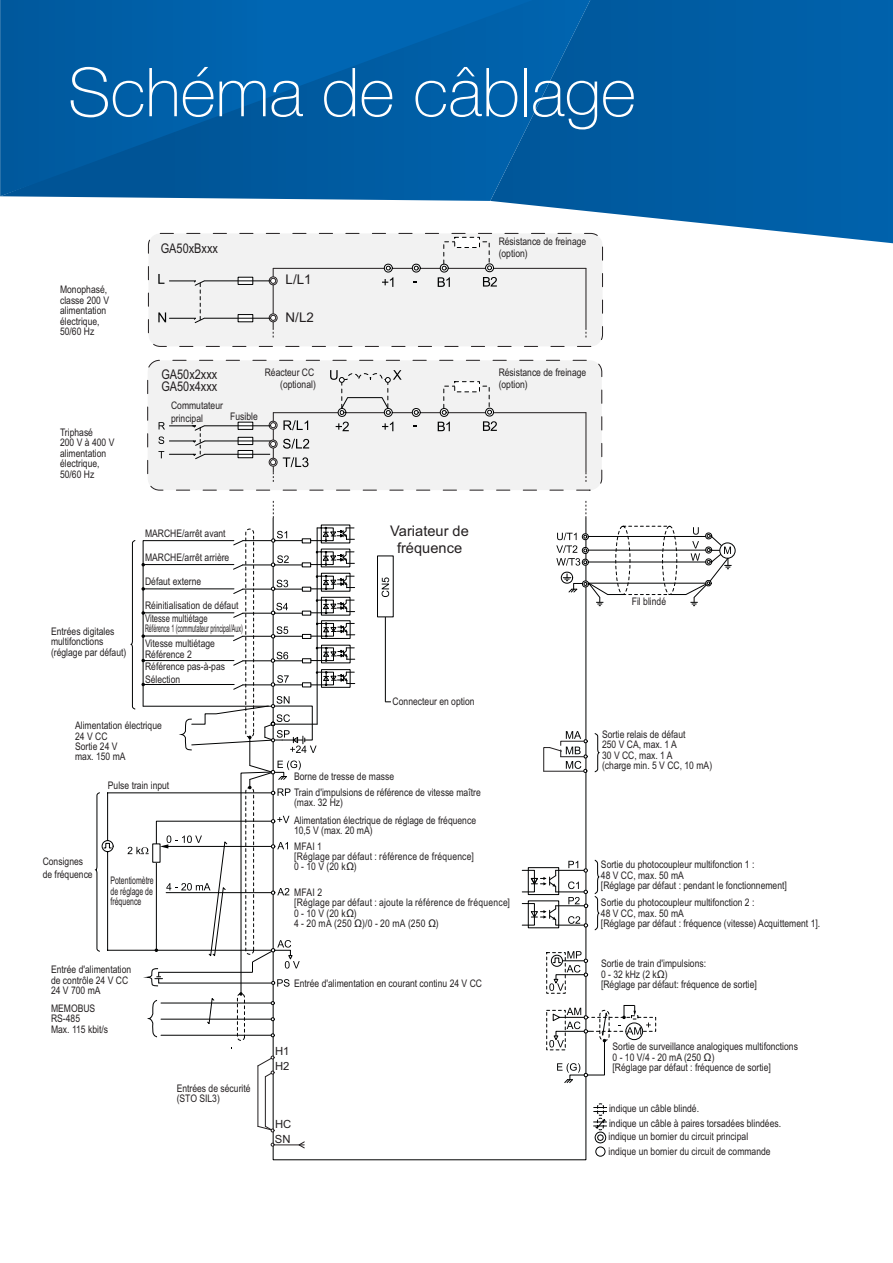
<style>
.page{position:relative;width:893px;height:1263px;background:#fff}
.page>*{position:absolute;margin:0;border:0;box-sizing:border-box;transform-origin:0 0}
.t1{font:100 67.5px "Helvetica Neue LT Pro";color:#fff}
.t2{font:14.7px/17.5px "Arial";color:#231f20;text-align:center}
.t3{font:13.35px "Arial Narrow";color:#221e1f}
.t4{font:13.35px "Arial";color:#221e1f}
.t5{font:11.25px/14.9px "Arial";color:#231f20}
.t6{font:10.5px/10.5px "Arial Narrow";color:#231f20}
.t7{font:10.5px/10.5px "Arial Narrow";letter-spacing:.02em;color:#231f20}
.t8{font:10.5px/14.9px "Arial Narrow";color:#231f20;scale:.63 1}
.t9{font:10.5px/10.5px "Arial Narrow";color:#231f20;text-align:justify;scale:.81 1}
</style>
<div class="page">
<svg style="left:490px;top:0;width:403px;height:244px;background:#196dae"></svg>
<svg style="left:1px;top:0;width:596px;height:201px;background:#216fab"></svg>
<svg style="left:1px;top:0;width:566px;height:196px;background:#005da4"></svg>
<hr style="left:0;top:0;width:1px;height:197px;background:#2a72aa">
<div style="left:546px;top:952px;width:19px;height:41px;border:1px dashed #010202"></div>
<svg style="left:593px;top:1103px;width:14px;height:40px"></svg>
<div style="left:596px;top:1147px;width:9px;height:9px;border:1px solid #010202;border-radius:50%"></div>
<svg style="left:594px;top:860px;width:6px;height:70px"></svg>
<div style="left:237px;top:993px;width:8px;height:47px;border:1px dashed #010202;border-radius:3px"></div>
<svg style="left:355px;top:555px;width:39px;height:148px"></svg>
<hr style="left:385px;top:617px;width:1px;height:85px;background:#010202">
<svg style="left:549px;top:951px;width:39px;height:40px"></svg>
<svg style="left:546px;top:1005px;width:110px;height:78px"></svg>
<svg style="left:94px;top:524px;width:261px;height:514px"></svg>
<svg style="left:528px;top:861px;width:60px;height:69px"></svg>
<svg style="left:382px;top:577px;width:7px;height:20px"></svg>
<div style="left:720px;top:543px;width:15px;height:15px;border:1px solid #010202;border-radius:50%"></div>
<svg style="left:556px;top:526px;width:176px;height:80px"></svg>
<svg style="left:270px;top:1142px;width:5px;height:5px"></svg>
<hr style="left:274px;top:1144px;width:30px;height:1px;background:#231f20">
<svg style="left:298px;top:1141px;width:7px;height:8px"></svg>
<hr style="left:265px;top:1077px;width:1px;height:49px;background:#231f20">
<svg style="left:257px;top:1054px;width:18px;height:23px"></svg>
<svg style="left:257px;top:1125px;width:18px;height:7px"></svg>
<hr style="left:258px;top:1066px;width:1px;height:60px;background:#231f20">
<svg style="left:594px;top:733px;width:6px;height:39px"></svg>
<svg style="left:543px;top:731px;width:45px;height:42px"></svg>
<div style="left:148px;top:360px;width:454px;height:130px;background:#f2f2f2;border-radius:12px"></div>
<div style="left:147px;top:360px;width:455px;height:130px;border:1px dashed #231f20;border-radius:12px"></div>
<div style="left:148px;top:233px;width:454px;height:113px;background:#f2f2f2;border-radius:12px"></div>
<div style="left:148px;top:233px;width:455px;height:114px;border:1px dashed #231f20;border-radius:12px"></div>
<hr style="left:273px;top:268px;width:313px;height:1px;background:#231f20">
<svg style="left:412px;top:263px;width:9px;height:10px"></svg>
<div style="left:455px;top:237px;width:24px;height:10px;background:#fff"></div>
<div style="left:454px;top:237px;width:26px;height:11px;border:1px dashed #010202"></div>
<svg style="left:273px;top:500px;width:1px;height:18px"></svg>
<svg style="left:585px;top:500px;width:1px;height:18px"></svg>
<hr style="left:273px;top:412px;width:313px;height:1px;background:#231f20">
<hr style="left:273px;top:413px;width:1px;height:59px;background:#231f20">
<svg style="left:283px;top:420px;width:25px;height:10px"></svg>
<svg style="left:283px;top:439px;width:26px;height:10px"></svg>
<svg style="left:283px;top:457px;width:26px;height:10px"></svg>
<div style="left:269px;top:458px;width:8px;height:8px;border:1px solid #231f20;border-radius:50%"></div>
<svg style="left:270px;top:459px;width:6px;height:6px"></svg>
<div style="left:269px;top:440px;width:8px;height:8px;border:1px solid #231f20;border-radius:50%"></div>
<svg style="left:270px;top:441px;width:6px;height:6px"></svg>
<div style="left:269px;top:421px;width:8px;height:8px;border:1px solid #231f20;border-radius:50%"></div>
<svg style="left:270px;top:422px;width:6px;height:6px"></svg>
<hr style="left:273px;top:268px;width:1px;height:60px;background:#231f20">
<hr style="left:585px;top:268px;width:1px;height:60px;background:#231f20">
<hr style="left:585px;top:413px;width:1px;height:59px;background:#231f20">
<div style="left:269px;top:314px;width:8px;height:8px;border:1px solid #231f20;border-radius:50%"></div>
<svg style="left:270px;top:315px;width:6px;height:6px"></svg>
<div style="left:269px;top:277px;width:8px;height:8px;border:1px solid #231f20;border-radius:50%"></div>
<svg style="left:270px;top:278px;width:6px;height:6px"></svg>
<svg style="left:382px;top:263px;width:11px;height:24px"></svg>
<svg style="left:438px;top:241px;width:59px;height:46px"></svg>
<svg style="left:330px;top:370px;width:167px;height:61px"></svg>
<svg style="left:240px;top:424px;width:11px;height:4px"></svg>
<div style="left:238px;top:422px;width:15px;height:8px;border:1px solid #010202"></div>
<svg style="left:240px;top:439px;width:11px;height:4px"></svg>
<div style="left:238px;top:437px;width:15px;height:8px;border:1px solid #010202"></div>
<svg style="left:240px;top:452px;width:11px;height:4px"></svg>
<div style="left:238px;top:450px;width:15px;height:8px;border:1px solid #010202"></div>
<hr style="left:204px;top:425px;width:67px;height:1px;background:#010202">
<hr style="left:205px;top:454px;width:65px;height:1px;background:#010202">
<hr style="left:205px;top:440px;width:66px;height:1px;background:#010202">
<svg style="left:240px;top:279px;width:11px;height:4px"></svg>
<div style="left:238px;top:277px;width:15px;height:8px;border:1px solid #010202"></div>
<hr style="left:204px;top:280px;width:67px;height:1px;background:#010202">
<svg style="left:240px;top:316px;width:11px;height:4px"></svg>
<div style="left:238px;top:314px;width:15px;height:8px;border:1px solid #010202"></div>
<hr style="left:204px;top:318px;width:67px;height:1px;background:#010202">
<svg style="left:158px;top:422px;width:48px;height:38px"></svg>
<svg style="left:158px;top:274px;width:47px;height:49px"></svg>
<h1 class="t1" style="left:68px;top:68px;width:569px">Schéma de câblage</h1>
<p class="t6" style="left:60px;top:285px;width:51px">Monophasé, classe 200 V alimentation électrique,<br>50/60 Hz</p>
<p class="t6" style="left:60px;top:428px;width:56px">Triphasé<br>200 V à 400 V alimentation électrique,<br>50/60 Hz</p>
<p class="t3" style="left:161px;top:244px;width:59px">GA50xBxxx</p>
<p class="t3" style="left:161px;top:369px;width:57px">GA50x2xxx</p>
<p class="t3" style="left:161px;top:381px;width:57px">GA50x4xxx</p>
<p class="t4" style="left:286px;top:271px;width:27px">L/L1</p>
<p class="t4" style="left:286px;top:310px;width:30px">N/L2</p>
<p class="t6" style="left:265px;top:367px;width:53px;line-height:12.6px;text-align:right">Réacteur CC (optional)</p>
<p class="t6" style="left:171px;top:400px;width:53px;line-height:12.6px">Commutateur principal</p>
<p class="t6" style="left:230px;top:412px;width:29px">Fusible</p>
<p class="t6" style="left:499px;top:236px;width:89px;line-height:12.6px">Résistance de freinage (option)</p>
<p class="t6" style="left:499px;top:367px;width:89px;line-height:12.6px">Résistance de freinage (option)</p>
<p class="t6" style="left:145px;top:529px;width:82px">MARCHE/arrêt avant</p>
<p class="t6" style="left:145px;top:553px;width:86px">MARCHE/arrêt arrière</p>
<p class="t6" style="left:145px;top:577px;width:58px">Défaut externe</p>
<p class="t6" style="left:145px;top:600px;width:95px;line-height:13px">Réinitialisation de défaut<br>Vitesse multiétage</p>
<p class="t8" style="left:145px;top:622px;width:157px">Référence 1 (commutateur principal/Aux)<br>Vitesse multiétage</p>
<p class="t6" style="left:145px;top:649px;width:82px;line-height:12.5px">Référence 2<br>Référence pas-à-pas<br>Sélection</p>
<p class="t6" style="left:75px;top:721px;width:88px">Alimentation électrique<br>24 V CC<br>Sortie 24 V<br>max. 150 mA</p>
<p class="t6" style="left:108px;top:781px;width:63px">Pulse train input</p>
<p class="t6" style="left:51px;top:627px;width:77px">Entrées digitales multifonctions (réglage par défaut)</p>
<p class="t6" style="left:43px;top:856px;width:52px;line-height:12.6px">Consignes de fréquence</p>
<p class="t9" style="left:110px;top:876px;width:55px">Potentiomètre de réglage de fréquence</p>
<p class="t6" style="left:51px;top:965px;width:82px">Entrée d'alimentation de contrôle 24 V CC<br>24 V 700 mA</p>
<p class="t6" style="left:51px;top:1004px;width:59px">MEMOBUS<br>RS-485<br>Max. 115 kbit/s</p>
<p class="t6" style="left:177px;top:1084px;width:75px">Entrées de sécurité (STO SIL3)</p>
<h2 class="t2" style="left:390px;top:522px;width:80px">Variateur de fréquence</h2>
<p class="t6" style="left:393px;top:697px;width:83px">Connecteur en option</p>
<p class="t6" style="left:294px;top:769px;width:188px;line-height:16px">Borne de tresse de masse<br>Train d'impulsions de référence de vitesse maître</p>
<p class="t6" style="left:294px;top:795px;width:184px;line-height:17.7px">(max. 32 Hz)<br>Alimentation électrique de réglage de fréquence</p>
<p class="t6" style="left:294px;top:824px;width:80px;line-height:15.1px">10,5 V (max. 20 mA)<br>MFAI 1</p>
<p class="t7" style="left:294px;top:852px;width:181px">[Réglage par défaut : référence de fréquence]<br>0 - 10 V (20 kΩ)</p>
<p class="t7" style="left:294px;top:888px;width:217px">MFAI 2<br>[Réglage par défaut : ajoute la référence de fréquence]<br>0 - 10 V (20 kΩ)<br>4 - 20 mA (250 Ω)/0 - 20 mA (250 Ω)</p>
<p class="t6" style="left:294px;top:979px;width:190px">Entrée d'alimentation en courant continu 24 V CC</p>
<p class="t5" style="left:275px;top:1044px;width:16px">H1<br>H2</p>
<p class="t5" style="left:275px;top:1116px;width:18px;line-height:15.3px">HC<br>SN</p>
<p class="t6" style="left:632px;top:597px;width:36px">Fil blindé</p>
<p class="t6" style="left:602px;top:730px;width:112px">Sortie relais de défaut<br>250 V CA, max. 1 A<br>30 V CC, max. 1 A<br>(charge min. 5 V CC, 10 mA)</p>
<p class="t6" style="left:601px;top:860px;width:187px">Sortie du photocoupleur multifonction 1 :<br>48 V CC, max. 50 mA<br>[Réglage par défaut : pendant le fonctionnement]</p>
<p class="t6" style="left:601px;top:898px;width:221px">Sortie du photocoupleur multifonction 2 :<br>48 V CC, max. 50 mA<br>[Réglage par défaut : fréquence (vitesse) Acquittement 1].</p>
<p class="t6" style="left:601px;top:959px;width:157px">Sortie de train d'impulsions:<br>0 - 32 kHz (2 kΩ)<br>[Réglage par défaut: fréquence de sortie]</p>
<p class="t6" style="left:613px;top:1042px;width:187px">Sortie de surveillance analogiques multifonctions<br>0 - 10 V/4 - 20 mA (250 Ω)<br>[Réglage par défaut : fréquence de sortie]</p>
<p class="t6" style="left:609px;top:1102px;width:174px;line-height:14.5px">indique un câble blindé.<br>indique un câble à paires torsadées blindées.</p>
<p class="t6" style="left:609px;top:1130px;width:164px;line-height:14.7px">indique un bornier du circuit principal indique un bornier du circuit de commande</p>
</div>
